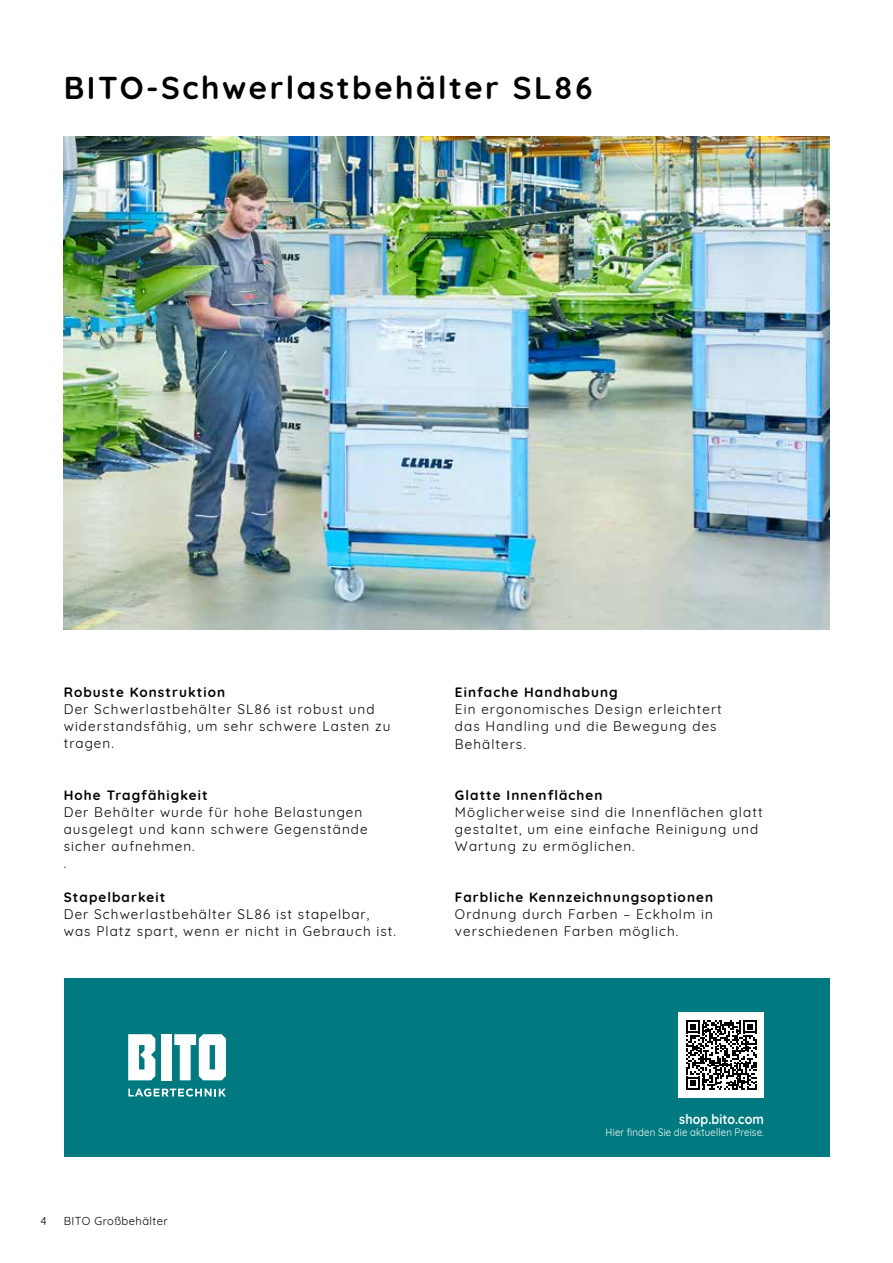
<style>
.page{position:relative;width:893px;height:1263px;background:#fff}
.page>*{position:absolute;margin:0;border:0;box-sizing:border-box;transform-origin:0 0}
.t1{font:700 31.5px "Quicksand";letter-spacing:.08em;color:#000}
.t2{font:13.5px/17px "Quicksand";letter-spacing:.08em;color:#000}
.t3{font:700 13.5px "Quicksand";letter-spacing:.08em;color:#000}
.t4{font:700 13.5px "Quicksand";letter-spacing:.01em;color:#fff;scale:.92 1}
.t5{font:11.25px "Quicksand";letter-spacing:.04em;color:#000}
.t6{font:10.5px "Quicksand";letter-spacing:.015em;color:#fff;scale:.92 1}
</style>
<div class="page">
<img style="left:64px;top:136px;width:765px;height:493px">
<div style="left:64px;top:978px;width:765px;height:179px;background:#007a80"></div>
<svg style="left:128px;top:1088px;width:98px;height:8px"></svg>
<div style="left:161px;top:1034px;width:11px;height:46px;background:#fff"></div>
<svg style="left:128px;top:1034px;width:27px;height:46px"></svg>
<svg style="left:174px;top:1034px;width:52px;height:46px"></svg>
<div style="left:679px;top:1012px;width:85px;height:85px;background:#fff"></div>
<svg style="left:686px;top:1020px;width:70px;height:70px"></svg>
<h1 class="t1" style="left:64px;top:62px;width:530px">BITO-Schwerlastbehälter SL86</h1>
<p class="t3" style="left:64px;top:681px;width:163px">Robuste Konstruktion</p>
<p class="t2" style="left:64px;top:700px;width:328px">Der Schwerlastbehälter SL86 ist robust und widerstandsfähig, um sehr schwere Lasten zu tragen.</p>
<p class="t3" style="left:64px;top:783px;width:145px">Hohe Tragfähigkeit</p>
<p class="t2" style="left:64px;top:802px;width:305px">Der Behälter wurde für hohe Belastungen ausgelegt und kann schwere Gegenstände sicher aufnehmen.<br>.</p>
<p class="t3" style="left:64px;top:885px;width:103px">Stapelbarkeit</p>
<p class="t2" style="left:64px;top:904px;width:334px">Der Schwerlastbehälter SL86 ist stapelbar, was Platz spart, wenn er nicht in Gebrauch ist.</p>
<p class="t3" style="left:455px;top:681px;width:164px">Einfache Handhabung</p>
<p class="t2" style="left:455px;top:700px;width:268px">Ein ergonomisches Design erleichtert das Handling und die Bewegung des<br>Behälters.</p>
<p class="t3" style="left:455px;top:783px;width:149px">Glatte Innenflächen</p>
<p class="t2" style="left:455px;top:802px;width:309px">Möglicherweise sind die Innenflächen glatt gestaltet, um eine einfache Reinigung und<br>Wartung zu ermöglichen.</p>
<p class="t3" style="left:455px;top:886px;width:260px">Farbliche Kennzeichnungsoptionen</p>
<p class="t2" style="left:455px;top:904px;width:260px">Ordnung durch Farben – Eckholm in verschiedenen Farben möglich.</p>
<p class="t5" style="left:41px;top:1212px;width:8px">4</p>
<p class="t5" style="left:64px;top:1212px;width:106px">BITO Großbehälter</p>
<p class="t4" style="left:679px;top:1108px;width:94px">shop.bito.com</p>
<p class="t6" style="left:606px;top:1124px;width:174px">Hier finden Sie die aktuellen Preise.</p>
</div>
